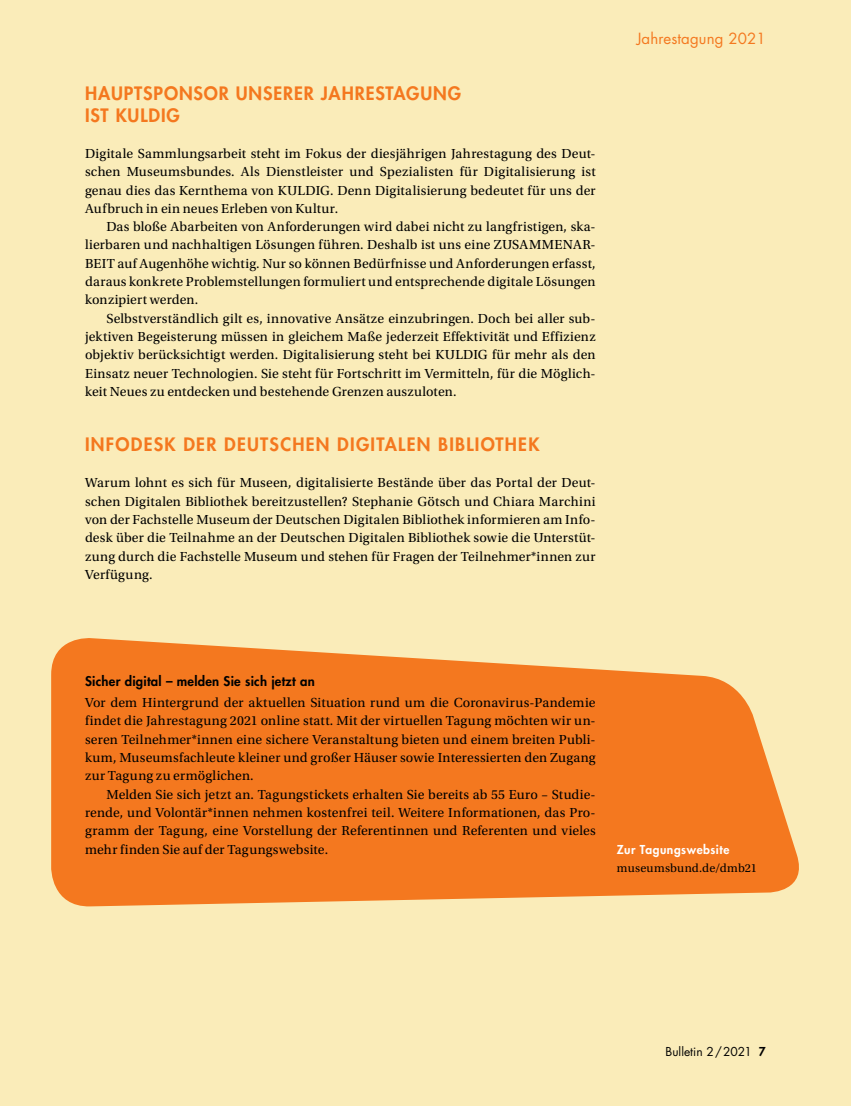
<style>
.page{position:relative;width:851px;height:1106px;background:#fff}
.page>*{position:absolute;margin:0;border:0;box-sizing:border-box;transform-origin:0 0}
.t1{font:800 18px "Futura LT Pro";letter-spacing:.05em;color:#f4781f}
.t2{font:800 18px "Futura LT Pro";letter-spacing:.07em;color:#f4781f}
.t3{font:15px "Futura LT Pro";letter-spacing:.01em;color:#f4781f}
.t4{font:13.8px/18.3px "Utopia Std";letter-spacing:.01em;color:#000;text-align:justify}
.t5{font:800 13.05px "Futura LT Pro";letter-spacing:.02em;color:#000}
.t6{font:12.3px "Utopia Std";letter-spacing:.015em;color:#000}
.t7{font:800 12px "Futura LT Pro";letter-spacing:.04em;color:#fff}
.t8{font:12px "Futura LT Pro";color:#000}
.s1{font-weight:800}
</style>
<div class="page">
<div style="left:0;top:0;width:850px;height:1106px;background:#faecb9"></div>
<svg style="left:51px;top:638px;width:748px;height:269px;background:#f48733"></svg>
<h1 class="t1" style="left:85px;top:80px;width:200px">HAUPTSPONSOR UNSERER</h1>
<h1 class="t1" style="left:321px;top:80px;width:142px">JAHRESTA GUNG</h1>
<h1 class="t1" style="left:85px;top:102px;width:96px">IST KU LDIG</h1>
<p class="t4" style="left:85px;top:144px;width:512px">Digitale Sammlungsarbeit steht im Fokus der diesjährigen Jahrestagung des Deut&shy;schen Museumsbundes. Als Dienstleister und Spezialisten für Digitalisierung ist genau dies das Kernthema von KULDIG. Denn Digitalisierung bedeutet für uns der Aufbruch in ein neues Erleben von Kultur.</p>
<p class="t4" style="left:85px;top:218px;width:512px;text-indent:21px">Das bloße Abarbeiten von Anforderungen wird dabei nicht zu langfristigen, ska&shy;lierbaren und nachhaltigen Lösungen führen. Deshalb ist uns eine ZUSAMMENAR-BEIT auf Augenhöhe wichtig. Nur so können Bedürfnisse und Anforderungen erfasst, daraus konkrete Problemstellungen formuliert und entsprechende digitale Lösungen konzipiert werden.</p>
<p class="t4" style="left:85px;top:309px;width:512px;text-indent:21px">Selbstverständlich gilt es, innovative Ansätze einzubringen. Doch bei aller sub&shy;jektiven Begeisterung müssen in gleichem Maße jederzeit Effektivität und Effizienz objektiv berücksichtigt werden. Digitalisierung steht bei KULDIG für mehr als den Einsatz neuer Technologien. Sie steht für Fortschritt im Vermitteln, für die Möglich&shy;keit Neues zu entdecken und bestehende Grenzen auszuloten.</p>
<h1 class="t1" style="left:85px;top:430px;width:44px">INFODE</h1>
<h1 class="t1" style="left:154px;top:430px;width:42px">SK DER</h1>
<h1 class="t2" style="left:224px;top:430px;width:156px">DEUTSCHEN DIGITALE</h1>
<h1 class="t1" style="left:416px;top:430px;width:43px">N BIBLIOT</h1>
<h1 class="t1" style="left:505px;top:430px;width:36px">HEK</h1>
<p class="t4" style="left:85px;top:474px;width:512px">Warum lohnt es sich für Museen, digitalisierte Bestände über das Portal der Deut&shy;schen Digitalen Bibliothek bereitzustellen? Stephanie Götsch und Chiara Marchini von der Fachstelle Museum der Deutschen Digitalen Bibliothek informieren am Info&shy;desk über die Teilnahme an der Deutschen Digitalen Bibliothek sowie die Unterstüt&shy;zung durch die Fachstelle Museum und stehen für Fragen der Teilnehmer*innen zur Verfügung.</p>
<p class="t3" style="left:636px;top:28px;width:131px">Jahrestagung 2021</p>
<p class="t5" style="left:85px;top:671px;width:231px">SICHER DIGITAL – MELDEN SIE SICH JETZT AN</p>
<p class="t4" style="left:85px;top:693px;width:512px">Vor dem Hintergrund der aktuellen Situation rund um die Coronavirus-Pandemie findet die Jahrestagung 2021 online statt. Mit der virtuellen Tagung möchten wir un&shy;seren Teilnehmer*innen eine sichere Veranstaltung bieten und einem breiten Publi&shy;kum, Museumsfachleute kleiner und großer Häuser sowie Interessierten den Zugang zur Tagung zu ermöglichen.</p>
<p class="t4" style="left:85px;top:785px;width:512px;text-indent:21px">Melden Sie sich jetzt an. Tagungstickets erhalten Sie bereits ab 55 Euro – Studie&shy;rende, und Volontär*innen nehmen kostenfrei teil. Weitere Informationen, das Pro&shy;gramm der Tagung, eine Vorstellung der Referentinnen und Referenten und vieles mehr finden Sie auf der Tagungswebsite.</p>
<p class="t7" style="left:617px;top:840px;width:114px">ZUR TAGUNGSWEBSITE</p>
<p class="t6" style="left:617px;top:861px;width:142px">museumsbund.de/dmb21</p>
<p class="t8" style="left:665px;top:1043px;width:102px">Bulletin 2/2021 <span class="s1">7</span></p>
</div>
